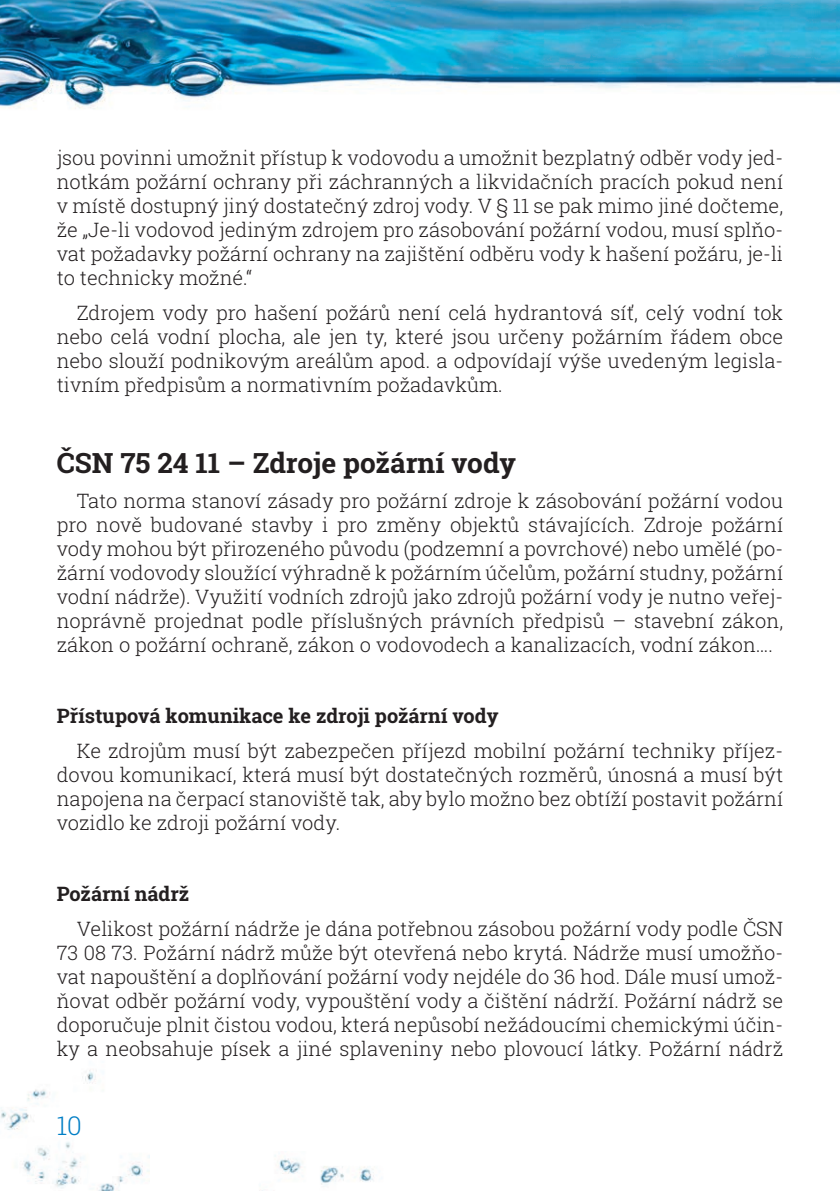
<style>
.page{position:relative;width:840px;height:1191px;background:#fff}
.page>*{position:absolute;margin:0;border:0;box-sizing:border-box;transform-origin:0 0}
.t1{font:700 28px "Roboto Slab";color:#231f20}
.t2{font:300 26px "Roboto Slab";color:#007ec5}
.t3{font:300 20px/24px "Roboto Slab";color:#231f20;text-align:justify}
.t4{font:700 20px "Roboto Slab";color:#231f20}
</style>
<div class="page">
<img style="left:0;top:1070px;width:150px;height:121px">
<img style="left:262px;top:1155px;width:112px;height:36px">
<img style="left:0;top:0;width:839px;height:109px">
<p class="t3" style="left:57px;top:145px;width:727px">jsou povinni umožnit přístup k vodovodu a umožnit bezplatný odběr vody jed&shy;notkám požární ochrany při záchranných a likvidačních pracích pokud není v místě dostupný jiný dostatečný zdroj vody. V § 11 se pak mimo jiné dočteme, že „Je-li vodovod jediným zdrojem pro zásobování požární vodou, musí splňo&shy;vat požadavky požární ochrany na zajištění odběru vody k hašení požáru, je-li to technicky možné.“</p>
<p class="t3" style="left:57px;top:301px;width:727px;text-indent:20px">Zdrojem vody pro hašení požárů není celá hydrantová síť, celý vodní tok nebo celá vodní plocha, ale jen ty, které jsou určeny požárním řádem obce nebo slouží podnikovým areálům apod. a odpovídají výše uvedeným legisla&shy;tivním předpisům a normativním požadavkům.</p>
<h1 class="t1" style="left:57px;top:443px;width:460px">ČSN 75 24 11 – Zdroje požární vody</h1>
<p class="t3" style="left:57px;top:488px;width:727px;text-indent:20px">Tato norma stanoví zásady pro požární zdroje k zásobování požární vodou pro nově budované stavby i pro změny objektů stávajících. Zdroje požární vody mohou být přirozeného původu (podzemní a povrchové) nebo umělé (po&shy;žární vodovody sloužící výhradně k požárním účelům, požární studny, požární vodní nádrže). Využití vodních zdrojů jako zdrojů požární vody je nutno veřej&shy;noprávně projednat podle příslušných právních předpisů – stavební zákon, zákon o požární ochraně, zákon o vodovodech a kanalizacích, vodní zákon….</p>
<p class="t4" style="left:57px;top:702px;width:443px">Přístupová komunikace ke zdroji požární vody</p>
<p class="t3" style="left:57px;top:738px;width:727px;text-indent:20px">Ke zdrojům musí být zabezpečen příjezd mobilní požární techniky příjez&shy;dovou komunikací, která musí být dostatečných rozměrů, únosná a musí být napojena na čerpací stanoviště tak, aby bylo možno bez obtíží postavit požární vozidlo ke zdroji požární vody.</p>
<p class="t4" style="left:57px;top:880px;width:134px">Požární nádrž</p>
<p class="t3" style="left:57px;top:916px;width:727px;text-indent:20px">Velikost požární nádrže je dána potřebnou zásobou požární vody podle ČSN 73 08 73. Požární nádrž může být otevřená nebo krytá. Nádrže musí umožňo&shy;vat napouštění a doplňování požární vody nejdéle do 36 hod. Dále musí umož&shy;ňovat odběr požární vody, vypouštění vody a čištění nádrží. Požární nádrž se doporučuje plnit čistou vodou, která nepůsobí nežádoucími chemickými účin&shy;ky a neobsahuje písek a jiné splaveniny nebo plovoucí látky. Požární nádrž</p>
<h2 class="t2" style="left:57px;top:1107px;width:27px">10</h2>
</div>
